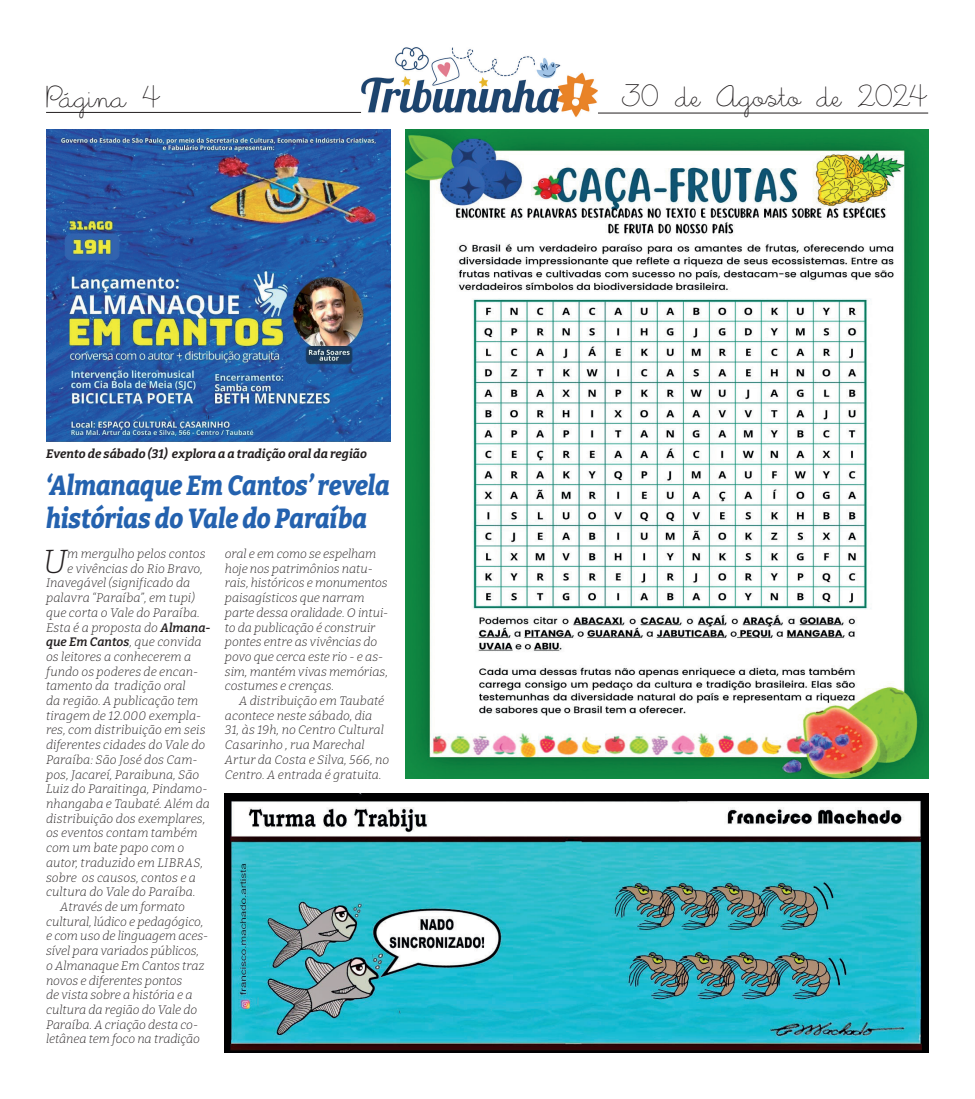
<style>
.page{position:relative;width:975px;height:1099px;background:#fff}
.page>*{position:absolute;margin:0;border:0;box-sizing:border-box;transform-origin:0 0}
.t1{font:italic 300 33.38px "Bitter";color:#231f20}
.t2{font:31.25px "Little Days Alt";color:#231f20}
.t3{font:italic 800 27.5px/33px "Bitter";letter-spacing:-.01em;color:#2462af;scale:.9 1}
.t4{font:italic 300 12.25px/14.8px "Bitter";color:#231f20}
.t5{font:italic 700 12.25px "Bitter";letter-spacing:.005em;color:#231f20}
.t6{font:italic 600 12.25px "Bitter";color:#231f20}
.s1{font-weight:600}
.s2{font-weight:300}
</style>
<div class="page">
<img style="left:361px;top:47px;width:237px;height:70px">
<hr style="left:46px;top:112px;width:315px;height:1px;background:#231f20">
<hr style="left:598px;top:113px;width:330px;height:1px;background:#231f20">
<img style="left:225px;top:793px;width:703px;height:259px">
<img style="left:405px;top:129px;width:523px;height:649px">
<img style="left:46px;top:129px;width:344px;height:312px">
<h2 class="t2" style="left:46px;top:81px;width:117px">Página 4</h2>
<h2 class="t2" style="left:620px;top:81px;width:310px">30 de Agosto de 2024</h2>
<p class="t5" style="left:46px;top:444px;width:322px">Evento de sábado (31) explora a a tradição oral da região</p>
<h3 class="t3" style="left:46px;top:467px;width:383px">‘Almanaque Em Cantos’ revela histórias do Vale do Paraíba</h3>
<h1 class="t1" style="left:43px;top:538px;width:26px">U</h1>
<p class="t4" style="left:67px;top:546px;width:140px">m mergulho pelos contos</p>
<p class="t4" style="left:225px;top:546px;width:165px">oral e em como se espelham hoje nos patrimônios natu&shy;rais, históricos e monumentos paisagísticos que narram parte dessa oralidade. O intui&shy;to da publicação é construir pontes entre as vivências do povo que cerca este rio - e as&shy;sim, mantém vivas memórias, costumes e crenças.</p>
<p class="t4" style="left:225px;top:693px;width:166px;text-indent:14px">A distribuição em Taubaté acontece neste sábado, dia<br>31, às 19h, no Centro Cultural<br>Casarinho , rua Marechal<br>Artur da Costa e Silva, 566, no<br>Centro. A entrada é gratuita.</p>
<p class="t4" style="left:67px;top:560px;width:137px">e vivências do Rio Bravo,</p>
<p class="t4" style="left:46px;top:575px;width:146px">Inavegável (significado da</p>
<p class="t4" style="left:46px;top:590px;width:150px">palavra “Paraíba”, em tupi)</p>
<p class="t4" style="left:46px;top:604px;width:155px">que corta o Vale do Paraíba.</p>
<p class="t4" style="left:46px;top:619px;width:166px">Esta é a proposta do <span class="s1">Almana-</span></p>
<p class="t6" style="left:46px;top:632px;width:157px">que Em Cantos<span class="s2">, que convida</span></p>
<p class="t4" style="left:46px;top:649px;width:147px">os leitores a conhecerem a</p>
<p class="t4" style="left:46px;top:663px;width:153px">fundo os poderes de encan-</p>
<p class="t4" style="left:46px;top:678px;width:141px">tamento da tradição oral</p>
<p class="t4" style="left:46px;top:693px;width:154px">da região. A publicação tem</p>
<p class="t4" style="left:46px;top:707px;width:157px">tiragem de 12.000 exempla-</p>
<p class="t4" style="left:46px;top:722px;width:161px">res, com distribuição em seis</p>
<p class="t4" style="left:46px;top:737px;width:161px">diferentes cidades do Vale do</p>
<p class="t4" style="left:46px;top:751px;width:153px">Paraíba: São José dos Cam-</p>
<p class="t4" style="left:46px;top:766px;width:155px">pos, Jacareí, Paraibuna, São</p>
<p class="t4" style="left:46px;top:781px;width:163px">Luiz do Paraitinga, Pindamo-</p>
<p class="t4" style="left:46px;top:796px;width:165px">nhangaba e Taubaté. Além da</p>
<p class="t4" style="left:46px;top:810px;width:161px">distribuição dos exemplares,</p>
<p class="t4" style="left:46px;top:825px;width:153px">os eventos contam também</p>
<p class="t4" style="left:46px;top:840px;width:140px">com um bate papo com o</p>
<p class="t4" style="left:46px;top:854px;width:158px">autor, traduzido em LIBRAS,</p>
<p class="t4" style="left:46px;top:869px;width:151px">sobre os causos, contos e a</p>
<p class="t4" style="left:46px;top:884px;width:151px">cultura do Vale do Paraíba.</p>
<p class="t4" style="left:60px;top:898px;width:126px">Através de um formato</p>
<p class="t4" style="left:46px;top:913px;width:159px">cultural, lúdico e pedagógico,</p>
<p class="t4" style="left:46px;top:928px;width:163px">e com uso de linguagem aces-</p>
<p class="t4" style="left:46px;top:943px;width:154px">sível para variados públicos,</p>
<p class="t4" style="left:46px;top:957px;width:160px">o Almanaque Em Cantos traz</p>
<p class="t4" style="left:46px;top:972px;width:138px">novos e diferentes pontos</p>
<p class="t4" style="left:46px;top:987px;width:148px">de vista sobre a história e a</p>
<p class="t4" style="left:46px;top:1001px;width:153px">cultura da região do Vale do</p>
<p class="t4" style="left:46px;top:1016px;width:153px">Paraíba. A criação desta co-</p>
<p class="t4" style="left:46px;top:1031px;width:155px">letânea tem foco na tradição</p>
</div>
